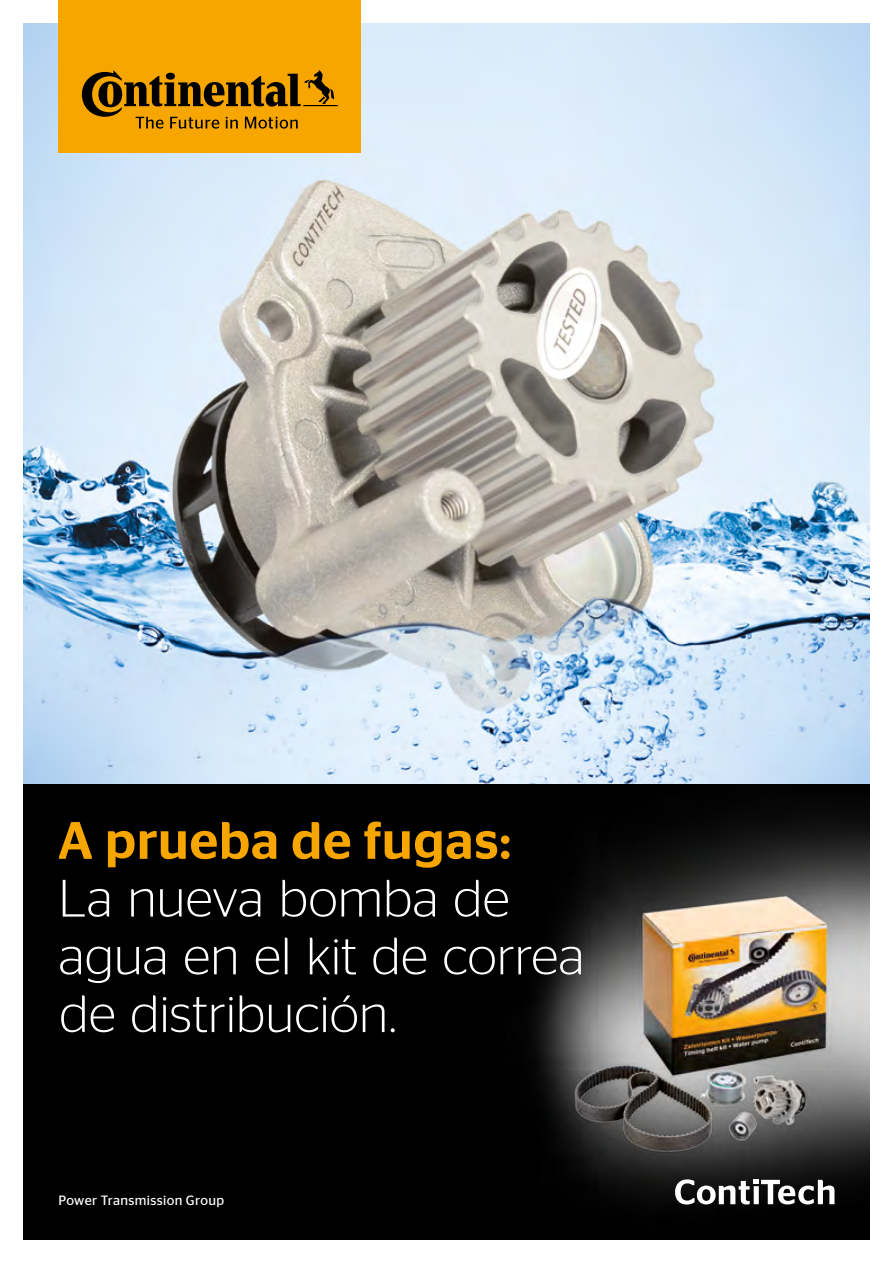
<style>
.page{position:relative;width:893px;height:1263px;background:#fff}
.page>*{position:absolute;margin:0;border:0;box-sizing:border-box;transform-origin:0 0}
.t1{font:300 52.5px/57.8px "Continental Stag Sans";color:#fff}
.t2{font:500 52.5px "Continental Stag Sans";letter-spacing:.015em;color:#f7a600}
.t3{font:13.5px "Continental Stag Sans";letter-spacing:.025em;color:#fff}
</style>
<div class="page">
<img style="left:23px;top:23px;width:847px;height:761px">
<div style="left:58px;top:0;width:303px;height:152px;background:#f7a600"></div>
<svg style="left:82px;top:70px;width:256px;height:59px"></svg>
<img style="left:23px;top:784px;width:847px;height:455px">
<svg style="left:675px;top:1179px;width:159px;height:25px"></svg>
<p class="t2" style="left:58px;top:810px;width:455px">A prueba de fugas:</p>
<p class="t1" style="left:58px;top:869px;width:528px">La nueva bomba de agua en el kit de correa de distribución.</p>
<p class="t3" style="left:58px;top:1193px;width:167px">Power Transmission Group</p>
</div>
